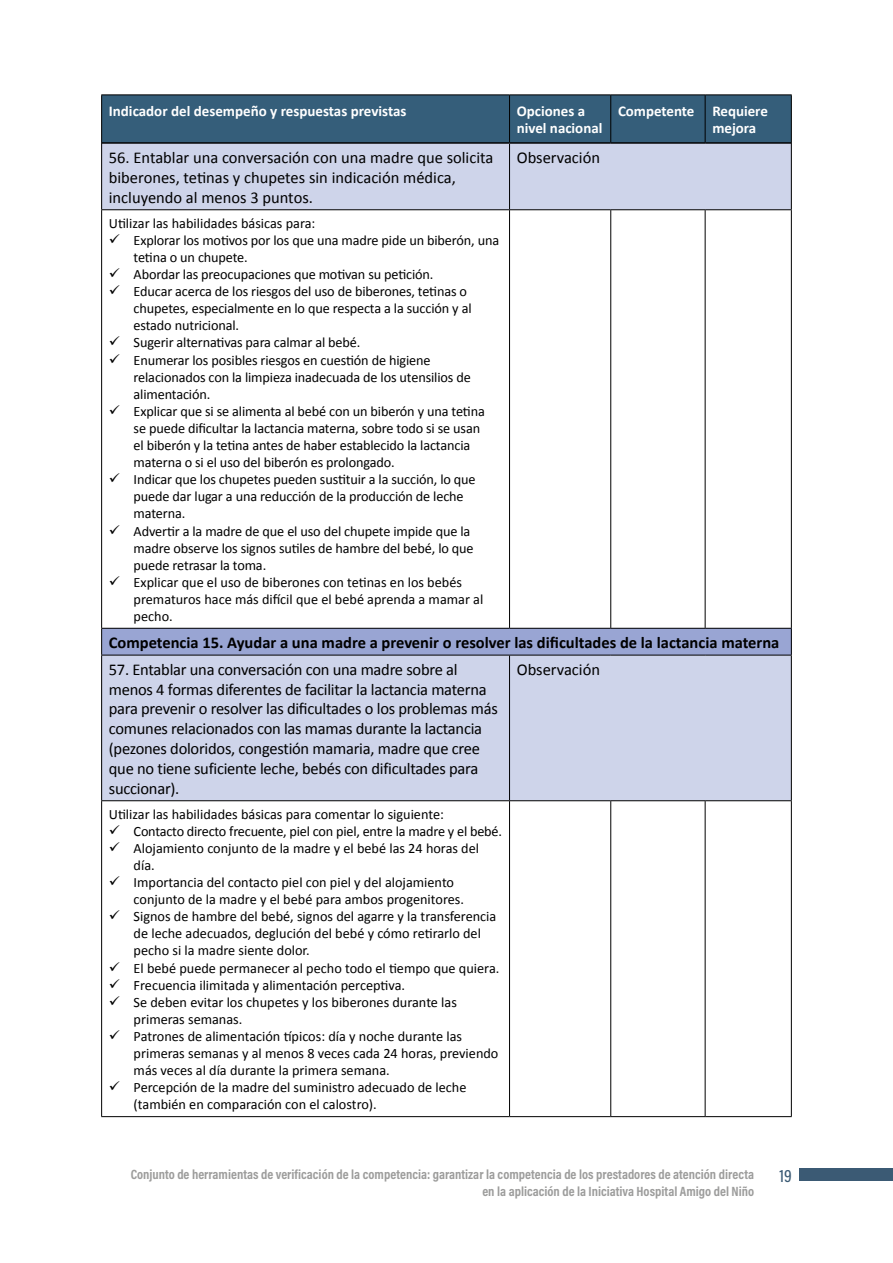
<style>
.page{position:relative;width:893px;height:1263px;background:#fff}
.page>*{position:absolute;margin:0;border:0;box-sizing:border-box;transform-origin:0 0}
.t1{font:500 18px "Acumin Pro Cond";color:#3b5a74}
.t2{font:16.5px/19.8px "Calibri";letter-spacing:-.015em;color:#000}
.t3{font:700 16.5px "Calibri";color:#000}
.t4{font:700 15px/18px "Calibri";color:#fff}
.t5{font:14.25px/17.1px "Calibri";letter-spacing:-.01em;color:#000}
.t6{font:700 13.5px "Acumin Pro Cond";color:#9d9d9c}
</style>
<div class="page">
<div style="left:799px;top:1168px;width:94px;height:13px;background:#3b5a74"></div>
<div style="left:102px;top:96px;width:689px;height:46px;background:#355e7a"></div>
<svg style="left:102px;top:144px;width:689px;height:656px"></svg>
<div style="left:102px;top:628px;width:689px;height:27px;background:#99a5d3"></div>
<hr style="left:101px;top:95px;width:409px;height:1px;background:#000">
<hr style="left:101px;top:95px;width:1px;height:48px;background:#000">
<hr style="left:510px;top:95px;width:101px;height:1px;background:#000">
<hr style="left:509px;top:95px;width:1px;height:47px;background:#000">
<hr style="left:611px;top:95px;width:94px;height:1px;background:#000">
<hr style="left:610px;top:95px;width:1px;height:47px;background:#000">
<hr style="left:705px;top:95px;width:87px;height:1px;background:#000">
<hr style="left:705px;top:95px;width:1px;height:47px;background:#000">
<hr style="left:791px;top:95px;width:1px;height:48px;background:#000">
<hr style="left:101px;top:143px;width:1px;height:66px;background:#000">
<hr style="left:791px;top:143px;width:1px;height:66px;background:#000">
<hr style="left:101px;top:210px;width:1px;height:418px;background:#000">
<hr style="left:611px;top:209px;width:94px;height:1px;background:#000">
<hr style="left:705px;top:209px;width:87px;height:1px;background:#000">
<hr style="left:791px;top:210px;width:1px;height:418px;background:#000">
<svg style="left:101px;top:629px;width:1px;height:26px"></svg>
<hr style="left:611px;top:628px;width:94px;height:1px;background:#000">
<hr style="left:705px;top:628px;width:87px;height:1px;background:#000">
<svg style="left:791px;top:629px;width:1px;height:26px"></svg>
<hr style="left:101px;top:655px;width:1px;height:145px;background:#000">
<hr style="left:791px;top:655px;width:1px;height:145px;background:#000">
<hr style="left:101px;top:801px;width:1px;height:315px;background:#000">
<hr style="left:611px;top:800px;width:94px;height:1px;background:#000">
<hr style="left:705px;top:800px;width:87px;height:1px;background:#000">
<hr style="left:791px;top:801px;width:1px;height:315px;background:#000">
<hr style="left:611px;top:1116px;width:94px;height:1px;background:#000">
<hr style="left:705px;top:1116px;width:87px;height:1px;background:#000">
<hr style="left:102px;top:142px;width:408px;height:2px;background:#000">
<hr style="left:510px;top:142px;width:101px;height:2px;background:#000">
<hr style="left:611px;top:142px;width:94px;height:2px;background:#000">
<hr style="left:705px;top:142px;width:86px;height:2px;background:#000">
<hr style="left:705px;top:210px;width:1px;height:418px;background:#000">
<hr style="left:705px;top:801px;width:1px;height:315px;background:#000">
<hr style="left:101px;top:209px;width:409px;height:1px;background:#000">
<hr style="left:510px;top:209px;width:101px;height:1px;background:#000">
<hr style="left:101px;top:628px;width:409px;height:1px;background:#000">
<hr style="left:510px;top:628px;width:101px;height:1px;background:#000">
<hr style="left:101px;top:655px;width:409px;height:1px;background:#000">
<hr style="left:510px;top:655px;width:101px;height:1px;background:#000">
<hr style="left:611px;top:655px;width:94px;height:1px;background:#000">
<hr style="left:705px;top:655px;width:87px;height:1px;background:#000">
<hr style="left:101px;top:800px;width:409px;height:1px;background:#000">
<hr style="left:510px;top:800px;width:101px;height:1px;background:#000">
<hr style="left:101px;top:1116px;width:409px;height:1px;background:#000">
<hr style="left:510px;top:1116px;width:101px;height:1px;background:#000">
<hr style="left:509px;top:144px;width:1px;height:65px;background:#000">
<hr style="left:509px;top:210px;width:1px;height:418px;background:#000">
<hr style="left:610px;top:210px;width:1px;height:418px;background:#000">
<hr style="left:509px;top:655px;width:1px;height:145px;background:#000">
<hr style="left:509px;top:801px;width:1px;height:315px;background:#000">
<hr style="left:610px;top:801px;width:1px;height:315px;background:#000">
<svg style="left:120px;top:245px;width:14px;height:1px"></svg>
<svg style="left:120px;top:279px;width:14px;height:1px"></svg>
<svg style="left:120px;top:296px;width:14px;height:1px"></svg>
<svg style="left:120px;top:347px;width:14px;height:1px"></svg>
<svg style="left:120px;top:364px;width:14px;height:1px"></svg>
<svg style="left:120px;top:416px;width:14px;height:1px"></svg>
<svg style="left:120px;top:484px;width:14px;height:1px"></svg>
<svg style="left:120px;top:535px;width:14px;height:1px"></svg>
<svg style="left:120px;top:587px;width:14px;height:1px"></svg>
<p class="t4" style="left:109px;top:101px;width:299px">Indicador del desempeño y respuestas previstas</p>
<p class="t4" style="left:517px;top:101px;width:87px">Opciones a nivel nacional</p>
<p class="t4" style="left:712px;top:101px;width:57px;text-indent:-94px">Competente Requiere mejora</p>
<p class="t2" style="left:109px;top:147px;width:386px">56. Entablar una conversación con una madre que solicita biberones, tetinas y chupetes sin indicación médica, incluyendo al menos 3 puntos.</p>
<p class="t2" style="left:517px;top:147px;width:85px">Observación</p>
<p class="t5" style="left:109px;top:214px;width:208px">Utilizar las habilidades básicas para:</p>
<p class="t5" style="left:134px;top:231px;width:367px;text-indent:-25px">✓ Explorar los motivos por los que una madre pide un biberón, una tetina o un chupete.</p>
<p class="t5" style="left:109px;top:265px;width:326px">✓ Abordar las preocupaciones que motivan su petición.</p>
<p class="t5" style="left:134px;top:282px;width:339px;text-indent:-25px">✓ Educar acerca de los riesgos del uso de biberones, tetinas o chupetes, especialmente en lo que respecta a la succión y al estado nutricional.</p>
<p class="t5" style="left:109px;top:334px;width:253px">✓ Sugerir alternativas para calmar al bebé.</p>
<p class="t5" style="left:134px;top:351px;width:339px;text-indent:-25px">✓ Enumerar los posibles riesgos en cuestión de higiene relacionados con la limpieza inadecuada de los utensilios de alimentación.</p>
<p class="t5" style="left:134px;top:402px;width:353px;text-indent:-25px">✓ Explicar que si se alimenta al bebé con un biberón y una tetina se puede dificultar la lactancia materna, sobre todo si se usan el biberón y la tetina antes de haber establecido la lactancia materna o si el uso del biberón es prolongado.</p>
<p class="t5" style="left:134px;top:470px;width:344px;text-indent:-25px">✓ Indicar que los chupetes pueden sustituir a la succión, lo que puede dar lugar a una reducción de la producción de leche materna.</p>
<p class="t5" style="left:134px;top:522px;width:342px;text-indent:-25px">✓ Advertir a la madre de que el uso del chupete impide que la madre observe los signos sutiles de hambre del bebé, lo que puede retrasar la toma.</p>
<p class="t5" style="left:134px;top:573px;width:351px;text-indent:-25px">✓ Explicar que el uso de biberones con tetinas en los bebés prematuros hace más difícil que el bebé aprenda a mamar al pecho.</p>
<p class="t3" style="left:109px;top:631px;width:672px">Competencia 15. Ayudar a una madre a prevenir o resolver las dificultades de la lactancia materna</p>
<p class="t2" style="left:109px;top:659px;width:390px">57. Entablar una conversación con una madre sobre al menos 4 formas diferentes de facilitar la lactancia materna para prevenir o resolver las dificultades o los problemas más comunes relacionados con las mamas durante la lactancia (pezones doloridos, congestión mamaria, madre que cree que no tiene suficiente leche, bebés con dificultades para succionar).</p>
<p class="t2" style="left:517px;top:659px;width:85px">Observación</p>
<p class="t5" style="left:109px;top:805px;width:337px">Utilizar las habilidades básicas para comentar lo siguiente:</p>
<p class="t5" style="left:109px;top:822px;width:395px">✓ Contacto directo frecuente, piel con piel, entre la madre y el bebé.</p>
<p class="t5" style="left:134px;top:839px;width:347px;text-indent:-25px">✓ Alojamiento conjunto de la madre y el bebé las 24 horas del día.</p>
<p class="t5" style="left:134px;top:873px;width:332px;text-indent:-25px">✓ Importancia del contacto piel con piel y del alojamiento conjunto de la madre y el bebé para ambos progenitores.</p>
<p class="t5" style="left:134px;top:908px;width:364px;text-indent:-25px">✓ Signos de hambre del bebé, signos del agarre y la transferencia de leche adecuados, deglución del bebé y cómo retirarlo del pecho si la madre siente dolor.</p>
<p class="t5" style="left:109px;top:959px;width:392px">✓ El bebé puede permanecer al pecho todo el tiempo que quiera.</p>
<p class="t5" style="left:109px;top:976px;width:298px">✓ Frecuencia ilimitada y alimentación perceptiva.</p>
<p class="t5" style="left:134px;top:993px;width:325px;text-indent:-25px">✓ Se deben evitar los chupetes y los biberones durante las primeras semanas.</p>
<p class="t5" style="left:134px;top:1027px;width:366px;text-indent:-25px">✓ Patrones de alimentación típicos: día y noche durante las primeras semanas y al menos 8 veces cada 24 horas, previendo más veces al día durante la primera semana.</p>
<p class="t5" style="left:134px;top:1079px;width:334px;text-indent:-25px">✓ Percepción de la madre del suministro adecuado de leche (también en comparación con el calostro).</p>
<p class="t6" style="left:131px;top:1166px;width:625px">Conjunto de herramientas de verificación de la competencia: garantizar la competencia de los prestadores de atención directa</p>
<p class="t1" style="left:779px;top:1164px;width:14px">19</p>
<p class="t6" style="left:482px;top:1182px;width:273px">en la aplicación de la Iniciativa Hospital Amigo del Niño</p>
</div>
